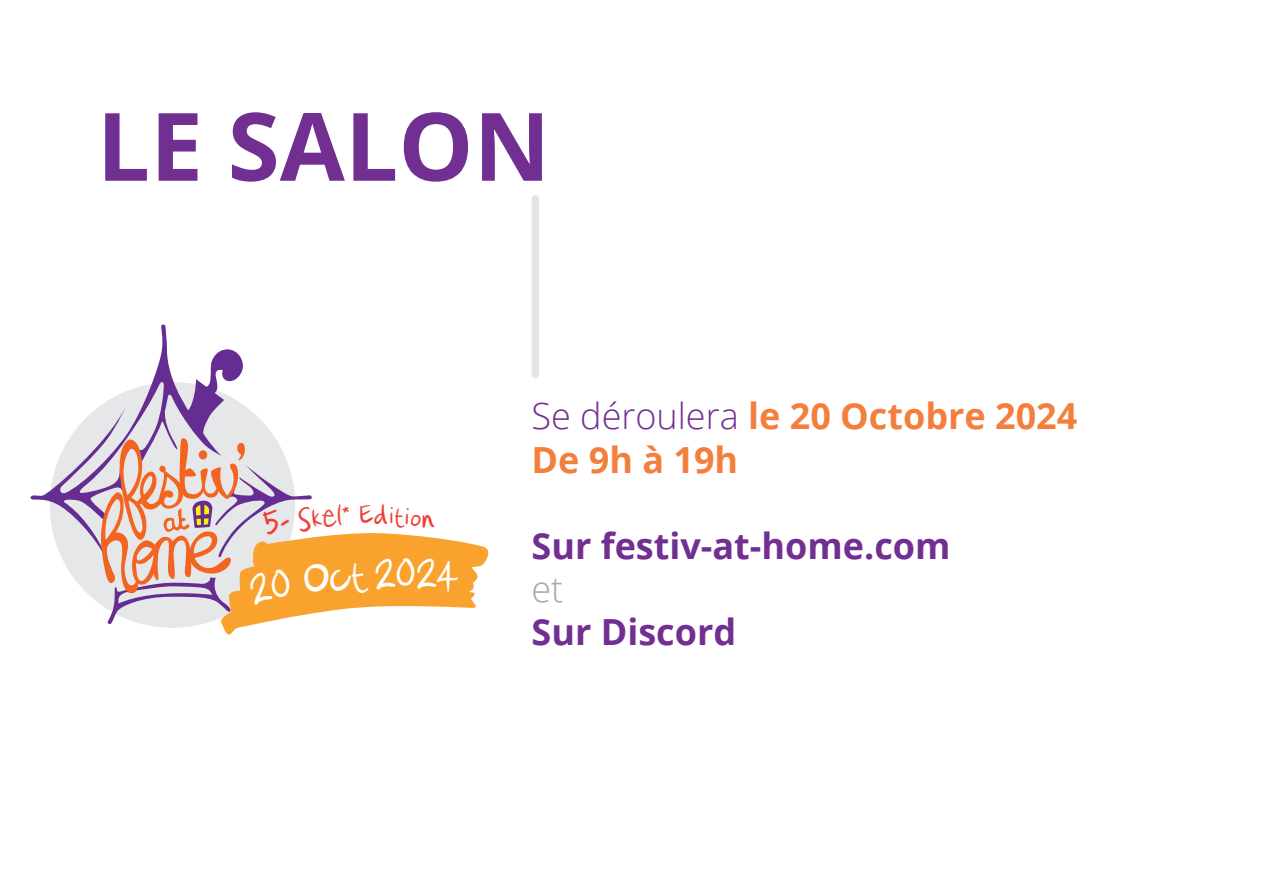
<style>
.page{position:relative;width:1263px;height:893px;background:#fff}
.page>*{position:absolute;margin:0;border:0;box-sizing:border-box;transform-origin:0 0}
.t1{font:700 94.5px "Open Sans";color:#722f92}
.t2{font:37.95px "Cataclysmic";color:#fff}
.t3{font:700 36px/43.2px "Open Sans";color:#f47f3d}
.t4{font:700 36px "Open Sans";color:#722f92}
.t5{font:300 36px "Open Sans";color:#a8a9ad}
.t6{font:24px "Cataclysmic";color:#ee3e35}
.s1{font-weight:300;color:#722f92}
</style>
<div class="page">
<div style="left:531px;top:199px;width:8px;height:176px;background:#e4e5e7"></div>
<svg style="left:30px;top:324px;width:459px;height:310px"></svg>
<h1 class="t1" style="left:97px;top:80px;width:455px">LE SALON</h1>
<p class="t6" style="left:357px;top:502px;width:18px">E</p>
<p class="t2" style="left:395px;top:554px;width:23px">0</p>
<p class="t3" style="left:531px;top:394px;width:547px"><span class="s1">Se déroulera</span> le 20 Octobre 2024<br>De 9h à 19h</p>
<p class="t4" style="left:531px;top:520px;width:420px">Sur festiv-at-home.com</p>
<p class="t5" style="left:531px;top:564px;width:33px">et</p>
<p class="t4" style="left:531px;top:607px;width:206px">Sur Discord</p>
</div>
